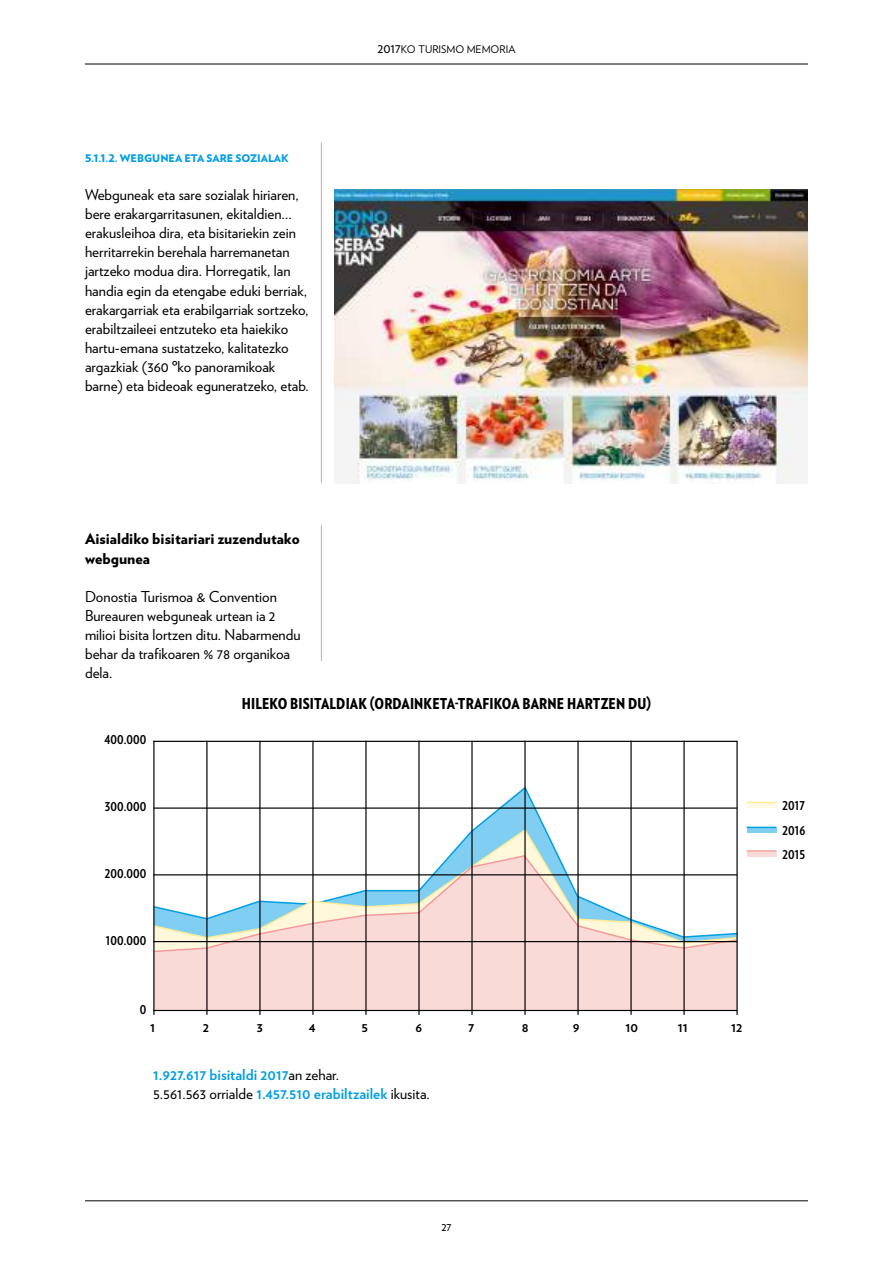
<style>
.page{position:relative;width:893px;height:1263px;background:#fff}
.page>*{position:absolute;margin:0;border:0;box-sizing:border-box;transform-origin:0 0}
.t1{font:15px/19.2px "Verlag";color:#000}
.t2{font:700 15px/19.2px "Verlag";color:#009ee3}
.t3{font:900 15px "Verlag Condensed";letter-spacing:.01em;color:#000}
.t4{font:900 15px/19.2px "Verlag";color:#000}
.t5{font:700 13.5px/24.9px "Verlag Condensed";color:#000}
.t6{font:700 13.5px "Verlag";color:#000}
.t7{font:12px "Verlag";color:#000}
.t8{font:900 10.5px "Verlag";color:#009ee3}
.t9{font:10.5px "Verlag";color:#000}
.s1{font-size:13.5px}
.s2{font-weight:400;color:#000}
</style>
<div class="page">
<hr style="left:85px;top:64px;width:723px;height:1px;background:#000">
<hr style="left:85px;top:1200px;width:723px;height:1px;background:#000">
<svg style="left:154px;top:785px;width:392px;height:43px"></svg>
<svg style="left:154px;top:828px;width:404px;height:26px"></svg>
<div style="left:154px;top:953px;width:582px;height:57px;background:#fadad7"></div>
<svg style="left:154px;top:854px;width:582px;height:99px"></svg>
<div style="left:747px;top:803px;width:29px;height:5px;background:#fffae5"></div>
<svg style="left:747px;top:802px;width:29px;height:1px"></svg>
<div style="left:747px;top:828px;width:29px;height:5px;background:#80cef1"></div>
<svg style="left:747px;top:827px;width:29px;height:1px"></svg>
<div style="left:747px;top:852px;width:29px;height:5px;background:#fadad7"></div>
<hr style="left:747px;top:850px;width:29px;height:2px;background:#f39b9b">
<hr style="left:153px;top:741px;width:584px;height:1px;background:#000">
<hr style="left:153px;top:807px;width:584px;height:2px;background:#000">
<hr style="left:153px;top:874px;width:584px;height:1px;background:#000">
<hr style="left:153px;top:941px;width:584px;height:1px;background:#000">
<hr style="left:153px;top:1010px;width:584px;height:1px;background:#000">
<hr style="left:153px;top:741px;width:1px;height:274px;background:#000">
<hr style="left:206px;top:741px;width:2px;height:274px;background:#000">
<hr style="left:259px;top:741px;width:2px;height:274px;background:#000">
<hr style="left:312px;top:741px;width:2px;height:274px;background:#000">
<hr style="left:365px;top:741px;width:2px;height:274px;background:#000">
<hr style="left:418px;top:741px;width:2px;height:274px;background:#000">
<hr style="left:471px;top:741px;width:2px;height:274px;background:#000">
<hr style="left:524px;top:741px;width:2px;height:274px;background:#000">
<hr style="left:577px;top:741px;width:2px;height:274px;background:#000">
<hr style="left:630px;top:741px;width:2px;height:274px;background:#000">
<hr style="left:683px;top:741px;width:2px;height:274px;background:#000">
<hr style="left:736px;top:741px;width:2px;height:274px;background:#000">
<hr style="left:321px;top:142px;width:1px;height:341px;background:#b2b2b1">
<hr style="left:321px;top:525px;width:1px;height:136px;background:#b2b2b1">
<img style="left:334px;top:189px;width:474px;height:295px">
<p class="t8" style="left:85px;top:149px;width:205px">5.1.1.2. WEBGUNEA ETA SARE SOZIALAK</p>
<p class="t1" style="left:85px;top:184px;width:225px">Webguneak eta sare sozialak hiriaren, bere erakargarritasunen, ekitaldien… erakusleihoa dira, eta bisitariekin zein herritarrekin berehala harremanetan jartzeko modua dira. Horregatik, lan handia egin da etengabe eduki berriak, erakargarriak eta erabilgarriak sortzeko, erabiltzaileei entzuteko eta haiekiko hartu-emana sustatzeko, kalitatezko argazkiak (360 ºko panoramikoak barne) eta bideoak eguneratzeko, etab.</p>
<p class="t9" style="left:377px;top:42px;width:139px"><span class="s1">2017</span>KO TURISMO MEMORIA</p>
<p class="t4" style="left:85px;top:529px;width:216px">Aisialdiko bisitariari zuzendutako webgunea</p>
<p class="t1" style="left:85px;top:586px;width:217px">Donostia Turismoa &amp; Convention<br>Bureauren webguneak urtean ia 2 milioi bisita lortzen ditu. Nabarmendu behar da trafikoaren % 78 organikoa dela.</p>
<p class="t5" style="left:104px;top:726px;width:43px">400.000</p>
<p class="t5" style="left:105px;top:793px;width:43px">300.000</p>
<p class="t5" style="left:105px;top:860px;width:43px">200.000</p>
<p class="t5" style="left:106px;top:927px;width:42px">100.000</p>
<p class="t5" style="left:140px;top:996px;width:8px">0</p>
<p class="t3" style="left:242px;top:692px;width:411px">HILEKO BISITALDIAK (ORDAINKETA-TRAFIKOA BARNE HARTZEN DU)</p>
<p class="t6" style="left:150px;top:1016px;width:7px">1</p>
<p class="t6" style="left:203px;top:1016px;width:8px">2</p>
<p class="t6" style="left:257px;top:1016px;width:8px">3</p>
<p class="t6" style="left:309px;top:1016px;width:8px">4</p>
<p class="t6" style="left:362px;top:1016px;width:8px">5</p>
<p class="t6" style="left:415px;top:1016px;width:8px">6</p>
<p class="t6" style="left:468px;top:1016px;width:8px">7</p>
<p class="t6" style="left:522px;top:1016px;width:8px">8</p>
<p class="t6" style="left:573px;top:1016px;width:8px">9</p>
<p class="t6" style="left:625px;top:1016px;width:14px">10</p>
<p class="t6" style="left:678px;top:1016px;width:12px">11</p>
<p class="t6" style="left:731px;top:1016px;width:13px">12</p>
<p class="t2" style="left:153px;top:1064px;width:278px">1.927.617 bisitaldi 2017<span class="s2">an zehar.<br>5.561.563 orrialde</span> 1.457.510 erabiltzailek <span class="s2">ikusita.</span></p>
<p class="t5" style="left:783px;top:792px;width:24px">2017<br>2016</p>
<p class="t5" style="left:783px;top:841px;width:24px">2015</p>
<p class="t7" style="left:441px;top:1218px;width:12px">27</p>
</div>
